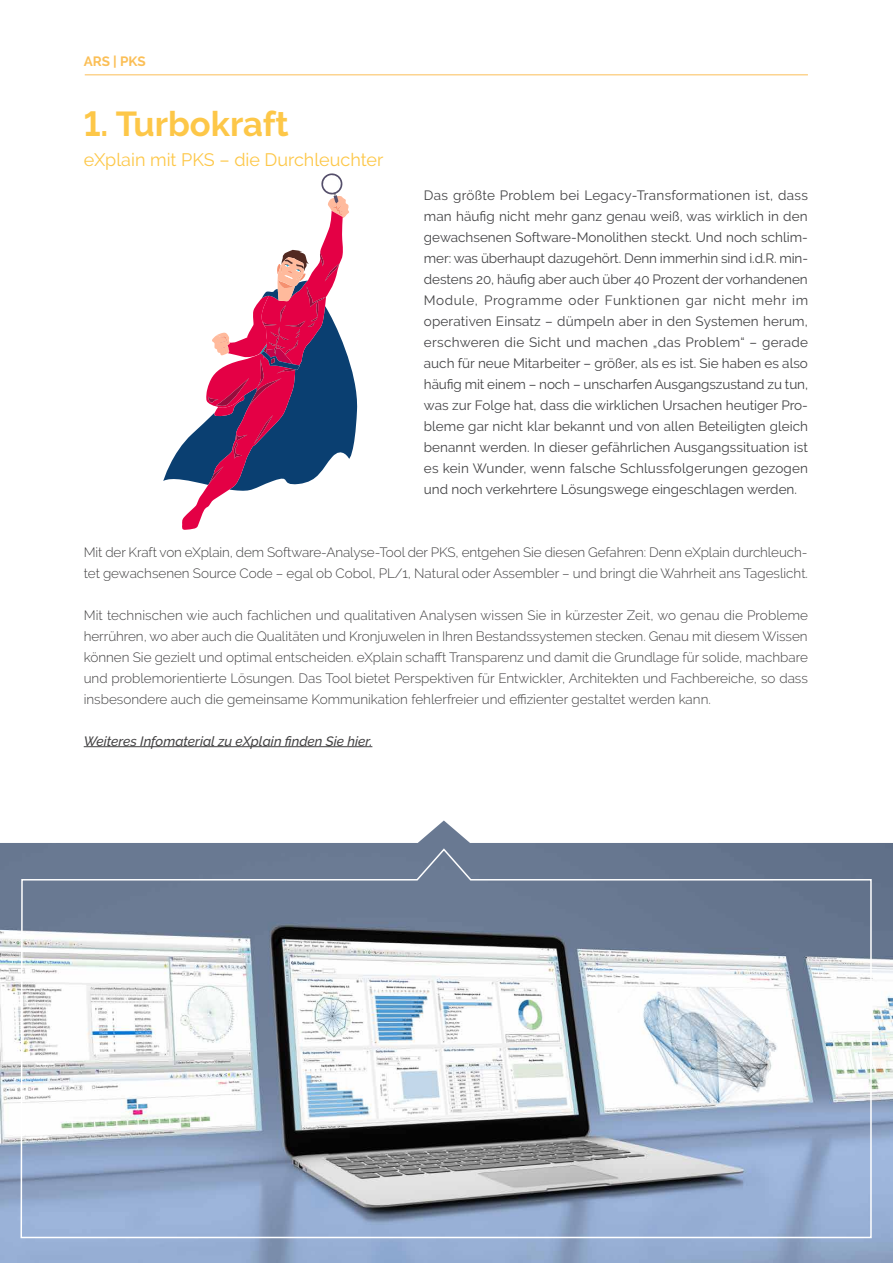
<style>
.page{position:relative;width:893px;height:1263px;background:#fff}
.page>*{position:absolute;margin:0;border:0;box-sizing:border-box;transform-origin:0 0}
.t1{font:700 34.5px "Raleway";color:#fdc748}
.t2{font:18px "Raleway";color:#fdc748}
.t3{font:13.5px/21px "Raleway";color:#444446;text-align:justify}
.t4{font:300 13.5px/21px "Raleway";letter-spacing:-.005em;color:#434243}
.t5{font:italic 500 13.5px "Raleway";color:#434243}
.t6{font:700 13.5px "Raleway";color:#fbbf57}
</style>
<div class="page">
<hr style="left:85px;top:74px;width:723px;height:1px;background:#fbbf57">
<hr style="left:84px;top:746px;width:288px;height:1px;background:#434243">
<img style="left:0;top:820px;width:893px;height:443px">
<svg style="left:20px;top:847px;width:852px;height:392px"></svg>
<svg style="left:163px;top:173px;width:195px;height:357px"></svg>
<p class="t6" style="left:84px;top:53px;width:64px">ARS | PKS</p>
<h1 class="t1" style="left:84px;top:104px;width:207px">1. Turbokraft</h1>
<h2 class="t2" style="left:84px;top:149px;width:301px">eXplain mit PKS – die Durchleuchter</h2>
<p class="t3" style="left:424px;top:184px;width:386px">Das größte Problem bei Legacy-Transformationen ist, dass man häufig nicht mehr ganz genau weiß, was wirklich in den gewachsenen Software-Monolithen steckt. Und noch schlim&shy;mer: was überhaupt dazugehört. Denn immerhin sind i.d.R. min&shy;destens 20, häufig aber auch über 40 Prozent der vorhandenen Module, Programme oder Funktionen gar nicht mehr im operativen Einsatz – dümpeln aber in den Systemen herum, erschweren die Sicht und machen „das Problem“ – gerade auch für neue Mitarbeiter – größer, als es ist. Sie haben es also häufig mit einem – noch – unscharfen Ausgangszustand zu tun, was zur Folge hat, dass die wirklichen Ursachen heutiger Pro&shy;bleme gar nicht klar bekannt und von allen Beteiligten gleich benannt werden. In dieser gefährlichen Ausgangssituation ist es kein Wunder, wenn falsche Schlussfolgerungen gezogen und noch verkehrtere Lösungswege eingeschlagen werden.</p>
<p class="t4" style="left:84px;top:541px;width:726px">Mit der Kraft von eXplain, dem Software-Analyse-Tool der PKS, entgehen Sie diesen Gefahren: Denn eXplain durchleuch&shy;tet gewachsenen Source Code – egal ob Cobol, PL/1, Natural oder Assembler – und bringt die Wahrheit ans Tageslicht.</p>
<p class="t4" style="left:84px;top:604px;width:726px;text-align:justify">Mit technischen wie auch fachlichen und qualitativen Analysen wissen Sie in kürzester Zeit, wo genau die Probleme herrühren, wo aber auch die Qualitäten und Kronjuwelen in Ihren Bestandssystemen stecken. Genau mit diesem Wissen können Sie gezielt und optimal entscheiden. eXplain schafft Transparenz und damit die Grundlage für solide, machbare und problemorientierte Lösungen. Das Tool bietet Perspektiven für Entwickler, Architekten und Fachbereiche, so dass insbesondere auch die gemeinsame Kommunikation fehlerfreier und effizienter gestaltet werden kann.</p>
<p class="t5" style="left:84px;top:733px;width:290px">Weiteres Infomaterial zu eXplain finden Sie hier.</p>
</div>
